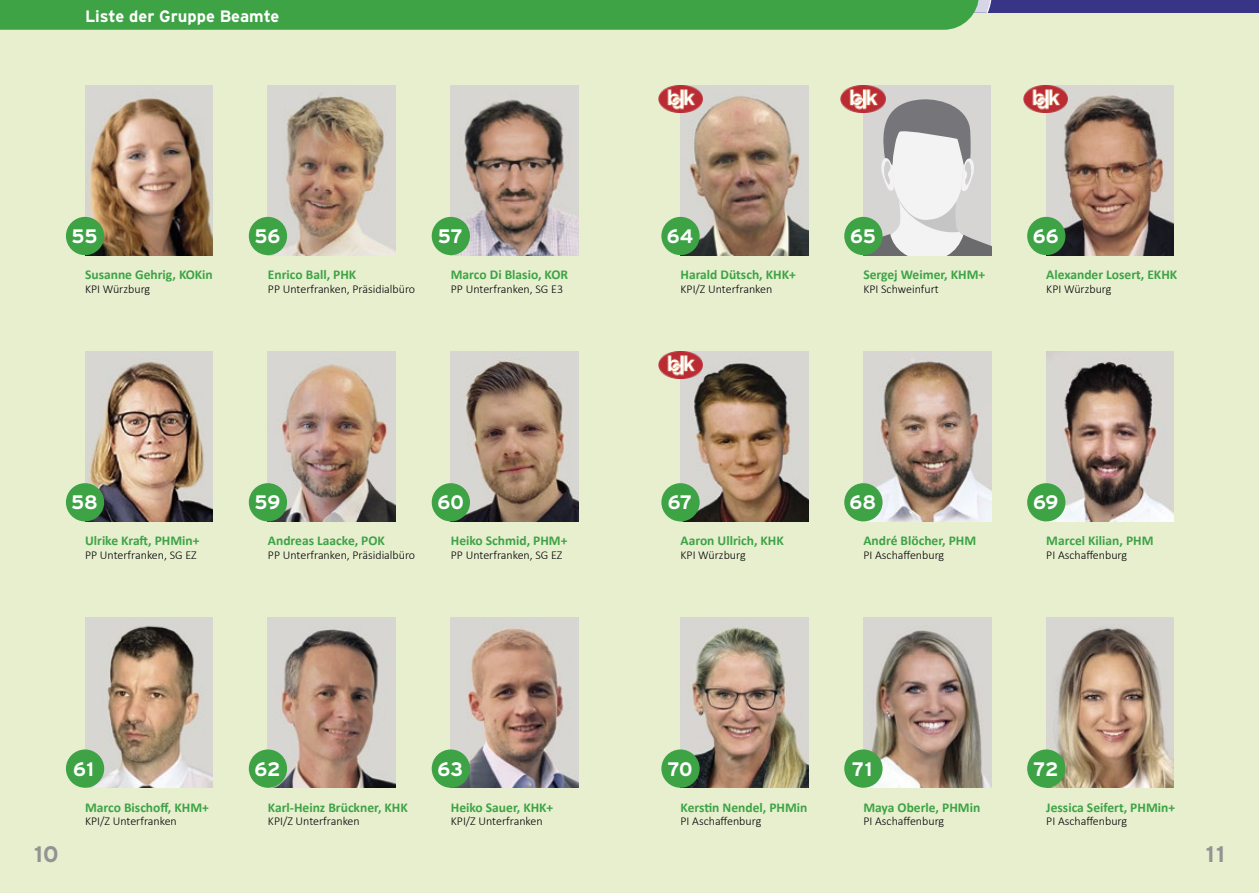
<style>
.page{position:relative;width:1259px;height:893px;background:#e7efcf}
.page>*{position:absolute;margin:0;border:0;box-sizing:border-box;transform-origin:0 0}
.t1{font:700 22.5px "Interstate";color:#939393}
.t2{font:700 19.5px "Interstate";letter-spacing:-.005em;color:#fff}
.t3{font:700 16.5px "Interstate";color:#fff}
.t4{font:700 13.5px "Calibri";color:#3da345}
.t5{font:300 12px "Calibri";color:#000}
</style>
<div class="page">
<div style="left:863px;top:85px;width:128px;height:170px;background:#d7d5d4"></div>
<svg style="left:863px;top:98px;width:128px;height:157px"></svg>
<img style="left:680px;top:618px;width:128px;height:170px">
<img style="left:863px;top:618px;width:128px;height:170px">
<img style="left:1046px;top:618px;width:128px;height:170px">
<img style="left:680px;top:351px;width:128px;height:170px">
<img style="left:863px;top:351px;width:128px;height:170px">
<img style="left:1046px;top:351px;width:128px;height:170px">
<img style="left:1046px;top:85px;width:128px;height:170px">
<img style="left:451px;top:618px;width:127px;height:170px">
<img style="left:268px;top:618px;width:127px;height:170px">
<img style="left:85px;top:351px;width:128px;height:170px">
<img style="left:451px;top:351px;width:127px;height:170px">
<img style="left:85px;top:618px;width:128px;height:170px">
<img style="left:268px;top:85px;width:127px;height:170px">
<img style="left:85px;top:85px;width:128px;height:170px">
<img style="left:451px;top:85px;width:127px;height:170px">
<div style="left:66px;top:217px;width:38px;height:38px;background:#3da345;border-radius:50%"></div>
<div style="left:249px;top:217px;width:38px;height:38px;background:#3da345;border-radius:50%"></div>
<div style="left:432px;top:217px;width:38px;height:38px;background:#3da345;border-radius:50%"></div>
<div style="left:66px;top:483px;width:38px;height:38px;background:#3da345;border-radius:50%"></div>
<img style="left:268px;top:351px;width:127px;height:170px">
<div style="left:249px;top:483px;width:38px;height:38px;background:#3da345;border-radius:50%"></div>
<div style="left:432px;top:483px;width:38px;height:38px;background:#3da345;border-radius:50%"></div>
<div style="left:66px;top:749px;width:38px;height:39px;background:#3da345;border-radius:50%"></div>
<div style="left:249px;top:749px;width:38px;height:39px;background:#3da345;border-radius:50%"></div>
<div style="left:432px;top:749px;width:38px;height:39px;background:#3da345;border-radius:50%"></div>
<img style="left:680px;top:85px;width:128px;height:170px">
<div style="left:661px;top:217px;width:38px;height:38px;background:#3da345;border-radius:50%"></div>
<div style="left:844px;top:217px;width:38px;height:38px;background:#3da345;border-radius:50%"></div>
<div style="left:1027px;top:217px;width:38px;height:38px;background:#3da345;border-radius:50%"></div>
<div style="left:661px;top:483px;width:38px;height:38px;background:#3da345;border-radius:50%"></div>
<div style="left:844px;top:483px;width:38px;height:38px;background:#3da345;border-radius:50%"></div>
<div style="left:1027px;top:483px;width:38px;height:38px;background:#3da345;border-radius:50%"></div>
<div style="left:661px;top:749px;width:38px;height:39px;background:#3da345;border-radius:50%"></div>
<div style="left:844px;top:749px;width:38px;height:39px;background:#3da345;border-radius:50%"></div>
<div style="left:1027px;top:749px;width:38px;height:39px;background:#3da345;border-radius:50%"></div>
<div style="left:959px;top:0;width:300px;height:13px;background:#393586"></div>
<div style="left:0;top:0;width:992px;height:30px;background:#3da345"></div>
<img style="left:658px;top:86px;width:44px;height:27px">
<img style="left:658px;top:352px;width:44px;height:27px">
<img style="left:840px;top:86px;width:45px;height:27px">
<img style="left:1023px;top:86px;width:45px;height:27px">
<p class="t3" style="left:85px;top:7px;width:196px">Liste der Gruppe Beamte</p>
<h2 class="t2" style="left:72px;top:225px;width:27px">55</h2>
<h2 class="t2" style="left:254px;top:225px;width:27px">56</h2>
<p class="t4" style="left:268px;top:266px;width:90px">Enrico Ball, PHK</p>
<p class="t5" style="left:268px;top:281px;width:149px">PP Unterfranken, Präsidialbüro</p>
<p class="t4" style="left:85px;top:266px;width:129px">Susanne Gehrig, KOKin</p>
<p class="t5" style="left:85px;top:281px;width:67px">KPI Würzburg</p>
<h2 class="t2" style="left:438px;top:225px;width:26px">57</h2>
<p class="t4" style="left:451px;top:266px;width:119px">Marco Di Blasio, KOR</p>
<p class="t5" style="left:451px;top:281px;width:114px">PP Unterfranken, SG E3</p>
<h2 class="t2" style="left:666px;top:225px;width:28px">64</h2>
<h2 class="t2" style="left:850px;top:225px;width:27px">65</h2>
<p class="t4" style="left:863px;top:266px;width:123px">Sergej Weimer, KHM+</p>
<p class="t5" style="left:863px;top:281px;width:77px">KPI Schweinfurt</p>
<p class="t4" style="left:680px;top:266px;width:117px">Harald Dütsch, KHK+</p>
<p class="t5" style="left:680px;top:281px;width:93px">KPI/Z Unterfranken</p>
<h2 class="t2" style="left:1032px;top:225px;width:27px">66</h2>
<p class="t4" style="left:1046px;top:266px;width:132px">Alexander Losert, EKHK</p>
<p class="t5" style="left:1046px;top:281px;width:67px">KPI Würzburg</p>
<h2 class="t2" style="left:71px;top:492px;width:28px">58</h2>
<h2 class="t2" style="left:255px;top:492px;width:27px">59</h2>
<p class="t4" style="left:268px;top:532px;width:119px">Andreas Laacke, POK</p>
<p class="t5" style="left:268px;top:547px;width:149px">PP Unterfranken, Präsidialbüro</p>
<p class="t4" style="left:85px;top:532px;width:116px">Ulrike Kraft, PHMin+</p>
<p class="t5" style="left:85px;top:547px;width:113px">PP Unterfranken, SG EZ</p>
<h2 class="t2" style="left:437px;top:492px;width:28px">60</h2>
<p class="t4" style="left:451px;top:532px;width:118px">Heiko Schmid, PHM+</p>
<p class="t5" style="left:451px;top:547px;width:113px">PP Unterfranken, SG EZ</p>
<h2 class="t2" style="left:668px;top:492px;width:26px">67</h2>
<h2 class="t2" style="left:849px;top:492px;width:28px">68</h2>
<p class="t4" style="left:863px;top:532px;width:114px">André Blöcher, PHM</p>
<p class="t5" style="left:863px;top:547px;width:82px">PI Aschaffenburg</p>
<p class="t4" style="left:680px;top:532px;width:105px">Aaron Ullrich, KHK</p>
<p class="t5" style="left:680px;top:547px;width:67px">KPI Würzburg</p>
<h2 class="t2" style="left:1033px;top:492px;width:27px">69</h2>
<p class="t4" style="left:1046px;top:532px;width:109px">Marcel Kilian, PHM</p>
<p class="t5" style="left:1046px;top:547px;width:82px">PI Aschaffenburg</p>
<h2 class="t2" style="left:73px;top:758px;width:22px">61</h2>
<h2 class="t2" style="left:254px;top:758px;width:27px">62</h2>
<p class="t4" style="left:268px;top:799px;width:141px">Karl-Heinz Brückner, KHK</p>
<p class="t5" style="left:268px;top:814px;width:93px">KPI/Z Unterfranken</p>
<p class="t4" style="left:85px;top:799px;width:125px">Marco Bischoff, KHM+</p>
<p class="t5" style="left:85px;top:814px;width:93px">KPI/Z Unterfranken</p>
<h2 class="t2" style="left:437px;top:758px;width:27px">63</h2>
<p class="t4" style="left:451px;top:799px;width:104px">Heiko Sauer, KHK+</p>
<p class="t5" style="left:451px;top:814px;width:93px">KPI/Z Unterfranken</p>
<h2 class="t2" style="left:667px;top:758px;width:27px">70</h2>
<h2 class="t2" style="left:852px;top:758px;width:22px">71</h2>
<p class="t4" style="left:863px;top:799px;width:118px">Maya Oberle, PHMin</p>
<p class="t5" style="left:863px;top:814px;width:82px">PI Aschaffenburg</p>
<p class="t4" style="left:680px;top:799px;width:128px">Kerstin Nendel, PHMin</p>
<p class="t5" style="left:680px;top:814px;width:82px">PI Aschaffenburg</p>
<h2 class="t2" style="left:1033px;top:758px;width:27px">72</h2>
<p class="t4" style="left:1046px;top:799px;width:130px">Jessica Seifert, PHMin+</p>
<p class="t5" style="left:1046px;top:814px;width:82px">PI Aschaffenburg</p>
<h1 class="t1" style="left:34px;top:842px;width:26px">10</h1>
<h1 class="t1" style="left:1205px;top:842px;width:21px">11</h1>
</div>
